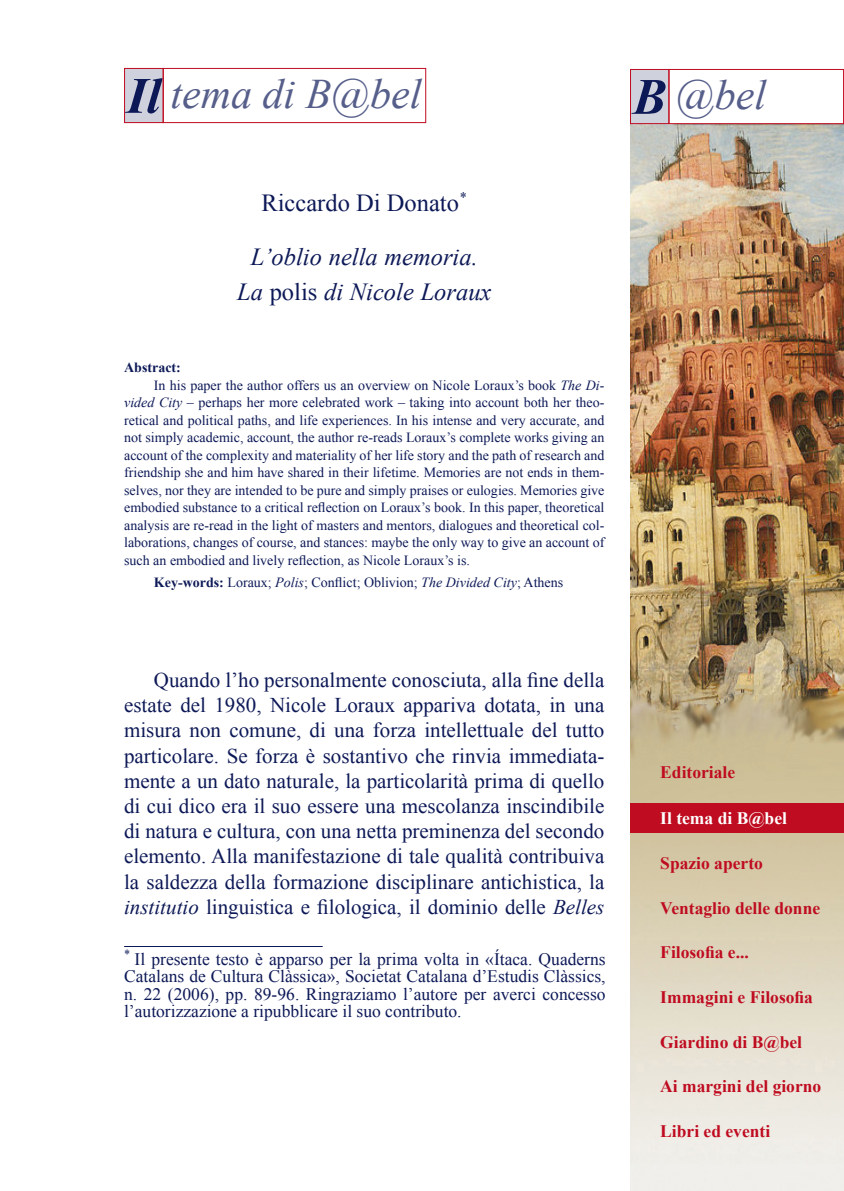
<style>
.page{position:relative;width:844px;height:1191px;background:#fff}
.page>*{position:absolute;margin:0;border:0;box-sizing:border-box;transform-origin:0 0}
.t1{font:italic 42px "Times New Roman";color:#565e8a}
.Titolo{font:italic 24.5px "Times New Roman";color:#0d1957}
.Autore{font:24.5px "Times New Roman";color:#0d1957}
.Testo_Normale{font:21px/25.2px "Times New Roman";color:#0d1957;text-align:justify}
.Note{font:17.5px/17.5px "Times New Roman";color:#0d1957;text-align:justify}
.t2{font:700 17.5px "Times New Roman";color:#bf0c20}
.t3{font:700 17.5px "Times New Roman";color:#fff}
.Testo_Riassunto{font:14px/17.5px "Times New Roman";color:#0d1957;text-align:justify}
.Riassunto{font:700 14px "Times New Roman";color:#0d1957}
.s1{font-weight:700;font-size:51.1px;color:#0d1957}
.s2{font-style:normal}
.s3{font-style:italic}
.s4{font-weight:700}
</style>
<div class="page">
<img style="left:630px;top:124px;width:213px;height:1067px">
<div style="left:630px;top:803px;width:213px;height:30px;background:#bf0c20"></div>
<div style="left:630px;top:69px;width:38px;height:55px;background:#cfd1dd"></div>
<div style="left:630px;top:69px;width:39px;height:55px;border:1px solid #bf0c20"></div>
<div style="left:668px;top:69px;width:175px;height:55px;border:1px solid #bf0c20"></div>
<div style="left:124px;top:68px;width:39px;height:55px;background:#cfd1dd"></div>
<div style="left:124px;top:68px;width:39px;height:55px;border:1px solid #bf0c20"></div>
<div style="left:163px;top:68px;width:263px;height:55px;border:1px solid #bf0c20"></div>
<hr style="left:124px;top:946px;width:198px;height:1px;background:#0d1957">
<h1 class="t1" style="left:127px;top:65px;width:296px"><span class="s1">Il</span> tema di B@bel</h1>
<h1 class="t1" style="left:632px;top:66px;width:135px"><span class="s1">B</span> @bel</h1>
<p class="Autore" style="left:261px;top:186px;width:207px">Riccardo Di Donato<sup>*</sup></p>
<p class="Titolo" style="left:251px;top:240px;width:228px">L’oblio nella memoria.</p>
<p class="Titolo" style="left:237px;top:274px;width:256px">La <span class="s2">polis</span> di Nicole Loraux</p>
<p class="Riassunto" style="left:124px;top:358px;width:58px">Abstract:</p>
<p class="Testo_Riassunto" style="left:124px;top:376px;width:481px;text-indent:30px">In his paper the author offers us an overview on Nicole Loraux’s book <span class="s3">The Di&shy;vided City</span> – perhaps her more celebrated work – taking into account both her theo&shy;retical and political paths, and life experiences. In his intense and very accurate, and not simply academic, account, the author re-reads Loraux’s complete works giving an account of the complexity and materiality of her life story and the path of research and friendship she and him have shared in their lifetime. Memories are not ends in them&shy;selves, nor they are intended to be pure and simply praises or eulogies. Memories give embodied substance to a critical reflection on Loraux’s book. In this paper, theoretical analysis are re-read in the light of masters and mentors, dialogues and theoretical col&shy;laborations, changes of course, and stances: maybe the only way to give an account of such an embodied and lively reflection, as Nicole Loraux’s is.</p>
<p class="Testo_Riassunto" style="left:154px;top:574px;width:411px"><span class="s4">Key-words:</span> Loraux; <span class="s3">Polis</span>; Conflict; Oblivion; <span class="s3">The Divided City</span>; Athens</p>
<p class="Testo_Normale" style="left:124px;top:667px;width:481px;text-indent:30px">Quando l’ho personalmente conosciuta, alla fine della estate del 1980, Nicole Loraux appariva dotata, in una misura non comune, di una forza intellettuale del tutto particolare. Se forza è sostantivo che rinvia immediata&shy;mente a un dato naturale, la particolarità prima di quello di cui dico era il suo essere una mescolanza inscindibile di natura e cultura, con una netta preminenza del secondo elemento. Alla manifestazione di tale qualità contribuiva la saldezza della formazione disciplinare antichistica, la <span class="s3">institutio</span> linguistica e filologica, il dominio delle <span class="s3">Belles</span></p>
<p class="Note" style="left:124px;top:949px;width:483px"><sup>*</sup> Il presente testo è apparso per la prima volta in «Ítaca. Quaderns Catalans de Cultura Clàssica», Societat Catalana d’Estudis Clàssics, n. 22 (2006), pp. 89-96. Ringraziamo l’autore per averci concesso l’autorizzazione a ripubblicare il suo contributo.</p>
<p class="t2" style="left:660px;top:760px;width:76px">Editoriale</p>
<p class="t3" style="left:660px;top:806px;width:128px">Il tema di B@bel</p>
<p class="t2" style="left:660px;top:851px;width:104px">Spazio aperto</p>
<p class="t2" style="left:660px;top:895px;width:161px">Ventaglio delle donne</p>
<p class="t2" style="left:660px;top:940px;width:90px">Filosofia e...</p>
<p class="t2" style="left:660px;top:985px;width:154px">Immagini e Filosofia</p>
<p class="t2" style="left:660px;top:1029px;width:143px">Giardino di B@bel</p>
<p class="t2" style="left:660px;top:1074px;width:162px">Ai margini del giorno</p>
<p class="t2" style="left:660px;top:1118px;width:111px">Libri ed eventi</p>
</div>
